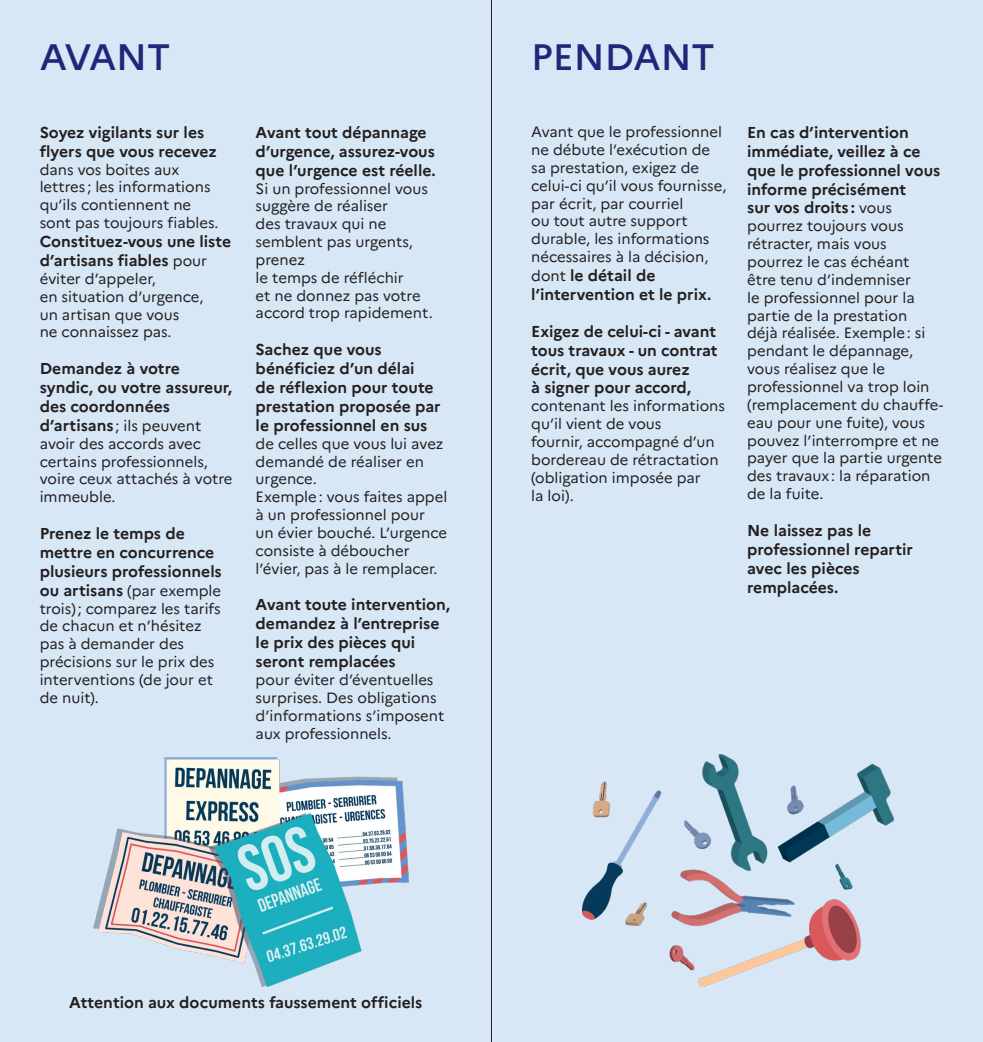
<style>
.page{position:relative;width:983px;height:1042px;background:#fff}
.page>*{position:absolute;margin:0;border:0;box-sizing:border-box;transform-origin:0 0}
.t1{font:500 36.75px "Marianne";color:#20277b}
.courant_2cols{font:700 15.75px/18.9px "Marianne";color:#231f20}
.courant_2cols-2{font:14.88px/17.8px "Marianne";color:#231f20}
.s1{font-weight:400;font-size:14.88px}
.s2{font-weight:700;font-size:15.75px}
</style>
<div class="page">
<div style="left:0;top:0;width:982px;height:1042px;background:#d7e7f5"></div>
<img style="left:94px;top:758px;width:314px;height:228px">
<img style="left:582px;top:754px;width:311px;height:232px">
<hr style="left:491px;top:0;width:1px;height:1042px;background:#231f20">
<p class="t1" style="left:40px;top:34px;width:132px">AVANT</p>
<p class="t1" style="left:531px;top:34px;width:185px">PENDANT</p>
<p class="courant_2cols" style="left:40px;top:123px;width:179px">Soyez vigilants sur les flyers que vous recevez</p>
<p class="courant_2cols-2" style="left:40px;top:160px;width:180px">dans vos boites aux lettres ; les informations qu’ils contiennent ne sont pas toujours fiables.</p>
<p class="courant_2cols" style="left:40px;top:232px;width:193px">Constituez-vous une liste d’artisans fiables <span class="s1">pour</span></p>
<p class="courant_2cols-2" style="left:40px;top:270px;width:165px">éviter d’appeler,<br>en situation d’urgence, un artisan que vous<br>ne connaissez pas.</p>
<p class="courant_2cols" style="left:40px;top:359px;width:194px">Demandez à votre syndic, ou votre assureur, des coordonnées</p>
<p class="courant_2cols-2" style="left:40px;top:417px;width:194px"><span class="s2">d’artisans</span> ; ils peuvent avoir des accords avec certains professionnels, voire ceux attachés à votre immeuble.</p>
<p class="courant_2cols" style="left:40px;top:524px;width:183px">Prenez le temps de mettre en concurrence plusieurs professionnels</p>
<p class="courant_2cols-2" style="left:40px;top:581px;width:183px"><span class="s2">ou artisans</span> (par exemple trois); comparez les tarifs de chacun et n’hésitez pas à demander des précisions sur le prix des interventions (de jour et de nuit).</p>
<p class="courant_2cols" style="left:255px;top:123px;width:181px">Avant tout dépannage d’urgence, assurez-vous que l’urgence est réelle.</p>
<p class="courant_2cols-2" style="left:255px;top:179px;width:178px">Si un professionnel vous suggère de réaliser<br>des travaux qui ne semblent pas urgents, prenez<br>le temps de réfléchir<br>et ne donnez pas votre accord trop rapidement.</p>
<p class="courant_2cols" style="left:255px;top:340px;width:186px">Sachez que vous bénéficiez d’un délai<br>de réflexion pour toute prestation proposée par le professionnel en sus</p>
<p class="courant_2cols-2" style="left:255px;top:434px;width:189px">de celles que vous lui avez demandé de réaliser en urgence.</p>
<p class="courant_2cols-2" style="left:255px;top:488px;width:193px">Exemple: vous faites appel à un professionnel pour<br>un évier bouché. L’urgence consiste à déboucher l’évier, pas à le remplacer.</p>
<p class="courant_2cols" style="left:255px;top:595px;width:196px">Avant toute intervention, demandez à l’entreprise le prix des pièces qui seront remplacées</p>
<p class="courant_2cols-2" style="left:255px;top:671px;width:190px">pour éviter d’éventuelles surprises. Des obligations d’informations s’imposent aux professionnels.</p>
<p class="courant_2cols-2" style="left:531px;top:123px;width:196px">Avant que le professionnel ne débute l’exécution de sa prestation, exigez de celui-ci qu’il vous fournisse, par écrit, par courriel<br>ou tout autre support durable, les informations nécessaires à la décision,</p>
<p class="courant_2cols" style="left:531px;top:266px;width:181px"><span class="s1">dont</span> le détail de l’intervention et le prix.</p>
<p class="courant_2cols" style="left:531px;top:322px;width:188px">Exigez de celui-ci - avant tous travaux - un contrat écrit, que vous aurez<br>à signer pour accord,</p>
<p class="courant_2cols-2" style="left:531px;top:397px;width:195px">contenant les informations qu’il vient de vous<br>fournir, accompagné d’un bordereau de rétractation (obligation imposée par<br>la loi).</p>
<p class="courant_2cols" style="left:747px;top:123px;width:195px">En cas d’intervention immédiate, veillez à ce que le professionnel vous informe précisément<br>sur vos droits : <span class="s1">vous</span></p>
<p class="courant_2cols-2" style="left:747px;top:217px;width:197px">pourrez toujours vous rétracter, mais vous pourrez le cas échéant<br>être tenu d’indemniser<br>le professionnel pour la partie de la prestation<br>déjà réalisée. Exemple: si pendant le dépannage, vous réalisez que le professionnel va trop loin (remplacement du chauffe&shy;eau pour une fuite), vous pouvez l’interrompre et ne payer que la partie urgente des travaux: la réparation de la fuite.</p>
<p class="courant_2cols" style="left:747px;top:521px;width:167px">Ne laissez pas le professionnel repartir avec les pièces remplacées.</p>
<p class="courant_2cols" style="left:69px;top:993px;width:354px">Attention aux documents faussement officiels</p>
</div>
